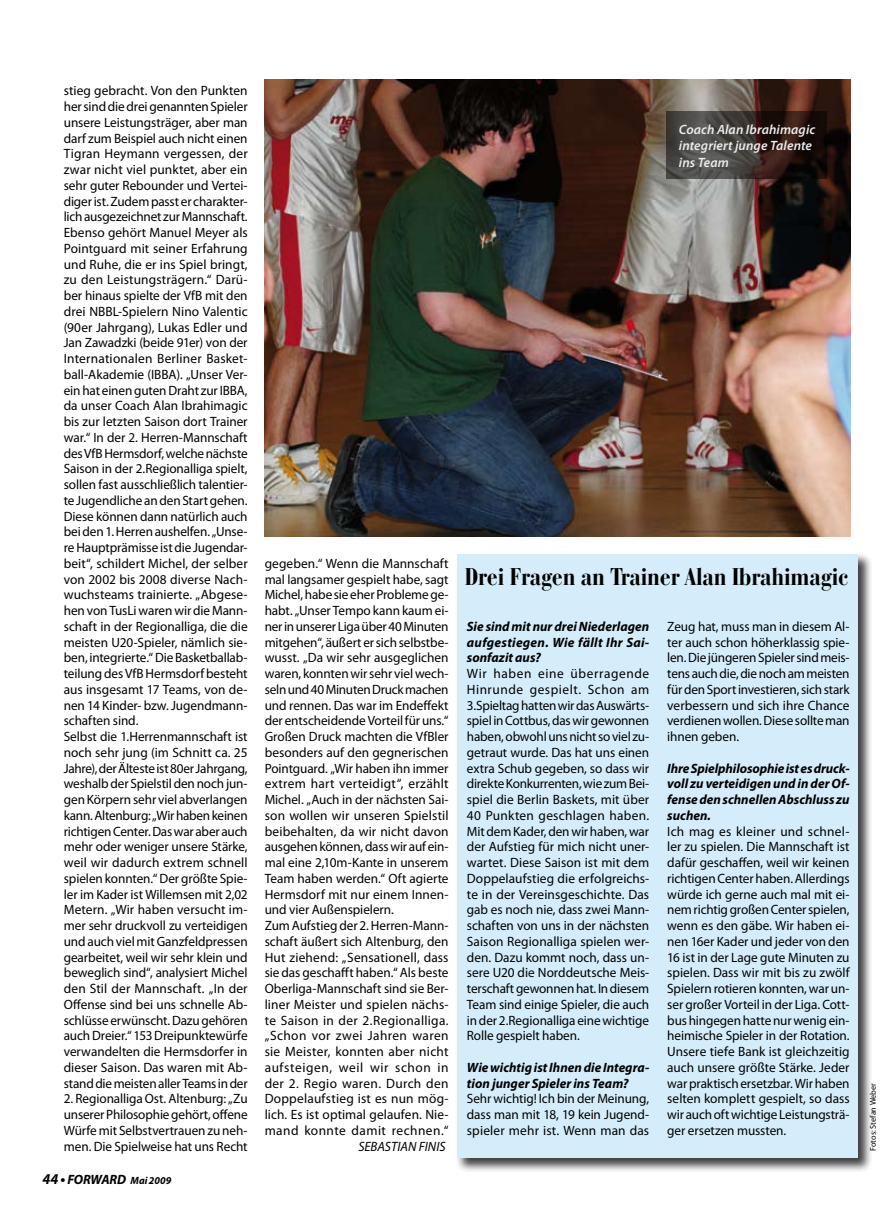
<style>
.page{position:relative;width:893px;height:1212px;background:#fff}
.page>*{position:absolute;margin:0;border:0;box-sizing:border-box;transform-origin:0 0}
.t1{font:700 condensed 24px "Bauer Bodoni";letter-spacing:-.01em;color:#000}
.t2{font:13.5px/15.8px "Myriad Pro";letter-spacing:-.005em;color:#000;text-align:justify}
.t3{font:italic 700 13.5px/15.8px "Myriad Pro";color:#000;text-align:justify}
.t4{font:italic 600 13.5px/16.2px "Myriad Pro";letter-spacing:.01em;color:#eceded}
.t5{font:italic 13.5px "Myriad Pro";color:#000}
.t6{font:8.25px "Myriad Pro";color:#000}
.s1{font-size:15px}
.s2{font-size:10.5px}
</style>
<div class="page">
<img style="left:265px;top:80px;width:585px;height:456px">
<svg style="left:666px;top:111px;width:161px;height:68px"></svg>
<div style="left:455px;top:552px;width:424px;height:627px;background:#000;opacity:.75"></div>
<div style="left:458px;top:554px;width:400px;height:604px;background:#d5edfa"></div>
<p class="t2" style="left:64px;top:83px;width:185px;text-align:left">stieg gebracht. Von den Punkten her sind die drei genannten Spieler unsere Leistungsträger, aber man darf zum Beispiel auch nicht einen Tigran Heymann vergessen, der zwar nicht viel punktet, aber ein sehr guter Rebounder und Vertei&shy;diger ist. Zudem passt er charakter&shy;lich ausgezeichnet zur Mannschaft.<br>Ebenso gehört Manuel Meyer als Pointguard mit seiner Erfahrung und Ruhe, die er ins Spiel bringt, zu den Leistungsträgern.“ Darü&shy;ber hinaus spielte der VfB mit den drei NBBL-Spielern Nino Valentic (90er Jahrgang), Lukas Edler und Jan Zawadzki (beide 91er) von der Internationalen Berliner Basket&shy;ball-Akademie (IBBA). „Unser Ver&shy;ein hat einen guten Draht zur IBBA, da unser Coach Alan Ibrahimagic bis zur letzten Saison dort Trainer war.“ In der 2. Herren-Mannschaft des VfB Hermsdorf, welche nächste Saison in der 2.Regionalliga spielt, sollen fast ausschließlich talentier&shy;te Jugendliche an den Start gehen.<br>Diese können dann natürlich auch bei den 1. Herren aushelfen. „Unse&shy;re Hauptprämisse ist die Jugendar&shy;beit“, schildert Michel, der selber von 2002 bis 2008 diverse Nach&shy;wuchsteams trainierte. „Abgese&shy;hen von TusLi waren wir die Mann&shy;schaft in der Regionalliga, die die meisten U20-Spieler, nämlich sie&shy;ben, integrierte.“ Die Basketballab&shy;teilung des VfB Hermsdorf besteht aus insgesamt 17 Teams, von de&shy;nen 14 Kinder- bzw. Jugendmann&shy;schaften sind.<br>Selbst die 1.Herrenmannschaft ist noch sehr jung (im Schnitt ca. 25<br>Jahre), der Älteste ist 80er Jahrgang, weshalb der Spielstil den noch jun&shy;gen Körpern sehr viel abverlangen kann. Altenburg: „Wir haben keinen richtigen Center. Das war aber auch mehr oder weniger unsere Stärke, weil wir dadurch extrem schnell spielen konnten.“ Der größte Spie&shy;ler im Kader ist Willemsen mit 2,02<br>Metern. „Wir haben versucht im&shy;mer sehr druckvoll zu verteidigen und auch viel mit Ganzfeldpressen gearbeitet, weil wir sehr klein und beweglich sind“, analysiert Michel den Stil der Mannschaft. „In der Offense sind bei uns schnelle Ab&shy;schlüsse erwünscht. Dazu gehören auch Dreier.“ 153 Dreipunktewürfe verwandelten die Hermsdorfer in dieser Saison. Das waren mit Ab&shy;stand die meisten aller Teams in der</p>
<p class="t2" style="left:64px;top:1091px;width:185px">2. Regionalliga Ost. Altenburg: „Zu unserer Philosophie gehört, offene Würfe mit Selbstvertrauen zu neh&shy;men. Die Spielweise hat uns Recht</p>
<p class="t3" style="left:43px;top:1171px;width:130px"><span class="s1">44 •</span> Forward <span class="s2">Mai 2009</span></p>
<p class="t4" style="left:679px;top:121px;width:138px">Coach Alan Ibrahimagic integriert junge Talente ins Team</p>
<p class="t2" style="left:265px;top:555px;width:185px;text-align:left">gegeben.“ Wenn die Mannschaft mal langsamer gespielt habe, sagt<br>Michel, habe sie eher Probleme ge&shy;habt. „Unser Tempo kann kaum ei&shy;ner in unserer Liga über 40 Minuten mitgehen“, äußert er sich selbstbe&shy;wusst. „Da wir sehr ausgeglichen waren, konnten wir sehr viel wech&shy;seln und 40 Minuten Druck machen und rennen. Das war im Endeffekt der entscheidende Vorteil für uns.“<br>Großen Druck machten die VfBler besonders auf den gegnerischen<br>Pointguard. „Wir haben ihn immer extrem hart verteidigt“, erzählt<br>Michel. „Auch in der nächsten Sai&shy;son wollen wir unseren Spielstil beibehalten, da wir nicht davon ausgehen können, dass wir auf ein&shy;mal eine 2,10m-Kante in unserem<br>Team haben werden.“ Oft agierte<br>Hermsdorf mit nur einem Innen&shy;und vier Außenspielern.<br>Zum Aufstieg der 2. Herren-Mann&shy;schaft äußert sich Altenburg, den<br>Hut ziehend: „Sensationell, dass sie das geschafft haben.“ Als beste<br>Oberliga-Mannschaft sind sie Ber&shy;liner Meister und spielen nächs&shy;te Saison in der 2.Regionalliga. „Schon vor zwei Jahren waren sie Meister, konnten aber nicht aufsteigen, weil wir schon in der 2. Regio waren. Durch den<br>Doppelaufstieg ist es nun mög&shy;lich. Es ist optimal gelaufen. Nie&shy;mand konnte damit rechnen.“</p>
<p class="t5" style="left:358px;top:1138px;width:89px">SEBASTIAN FINIS</p>
<h1 class="t1" style="left:465px;top:563px;width:385px">Drei Fragen an Trainer Alan Ibrahimagic</h1>
<p class="t3" style="left:467px;top:618px;width:184px">Sie sind mit nur drei Niederlagen aufgestiegen. Wie fällt Ihr Sai&shy;sonfazit aus?</p>
<p class="t2" style="left:467px;top:665px;width:184px">Wir haben eine überragende Hinrunde gespielt. Schon am 3.Spieltag hatten wir das Auswärts&shy;spiel in Cottbus, das wir gewonnen haben, obwohl uns nicht so viel zu&shy;getraut wurde. Das hat uns einen extra Schub gegeben, so dass wir direkte Konkurrenten, wie zum Bei&shy;spiel die Berlin Baskets, mit über 40 Punkten geschlagen haben.<br>Mit dem Kader, den wir haben, war der Aufstieg für mich nicht uner&shy;wartet. Diese Saison ist mit dem Doppelaufstieg die erfolgreichs&shy;te in der Vereinsgeschichte. Das gab es noch nie, dass zwei Mann&shy;schaften von uns in der nächsten Saison Regionalliga spielen wer&shy;den. Dazu kommt noch, dass un&shy;sere U20 die Norddeutsche Meis&shy;terschaft gewonnen hat. In diesem Team sind einige Spieler, die auch in der 2.Regionalliga eine wichtige Rolle gespielt haben.</p>
<p class="t3" style="left:467px;top:1059px;width:184px">Wie wichtig ist Ihnen die Integra&shy;tion junger Spieler ins Team?</p>
<p class="t2" style="left:467px;top:1091px;width:184px">Sehr wichtig! Ich bin der Meinung, dass man mit 18, 19 kein Jugend&shy;spieler mehr ist. Wenn man das</p>
<p class="t2" style="left:667px;top:618px;width:184px">Zeug hat, muss man in diesem Al&shy;ter auch schon höherklassig spie&shy;len. Die jüngeren Spieler sind meis&shy;tens auch die, die noch am meisten für den Sport investieren, sich stark verbessern und sich ihre Chance verdienen wollen. Diese sollte man ihnen geben.</p>
<p class="t3" style="left:667px;top:760px;width:184px">Ihre Spielphilosophie ist es druck&shy;voll zu verteidigen und in der Of&shy;fense den schnellen Abschluss zu suchen.</p>
<p class="t2" style="left:667px;top:823px;width:184px">Ich mag es kleiner und schnel&shy;ler zu spielen. Die Mannschaft ist dafür geschaffen, weil wir keinen richtigen Center haben. Allerdings würde ich gerne auch mal mit ei&shy;nem richtig großen Center spielen, wenn es den gäbe. Wir haben ei&shy;nen 16er Kader und jeder von den 16 ist in der Lage gute Minuten zu spielen. Dass wir mit bis zu zwölf Spielern rotieren konnten, war un&shy;ser großer Vorteil in der Liga. Cott&shy;bus hingegen hatte nur wenig ein&shy;heimische Spieler in der Rotation.<br>Unsere tiefe Bank ist gleichzeitig auch unsere größte Stärke. Jeder war praktisch ersetzbar. Wir haben selten komplett gespielt, so dass wir auch oft wichtige Leistungsträ&shy;ger ersetzen mussten.</p>
<p class="t6" style="left:868px;top:1151px;width:69px;rotate:-90deg">Fotos: Stefan Weber</p>
</div>
